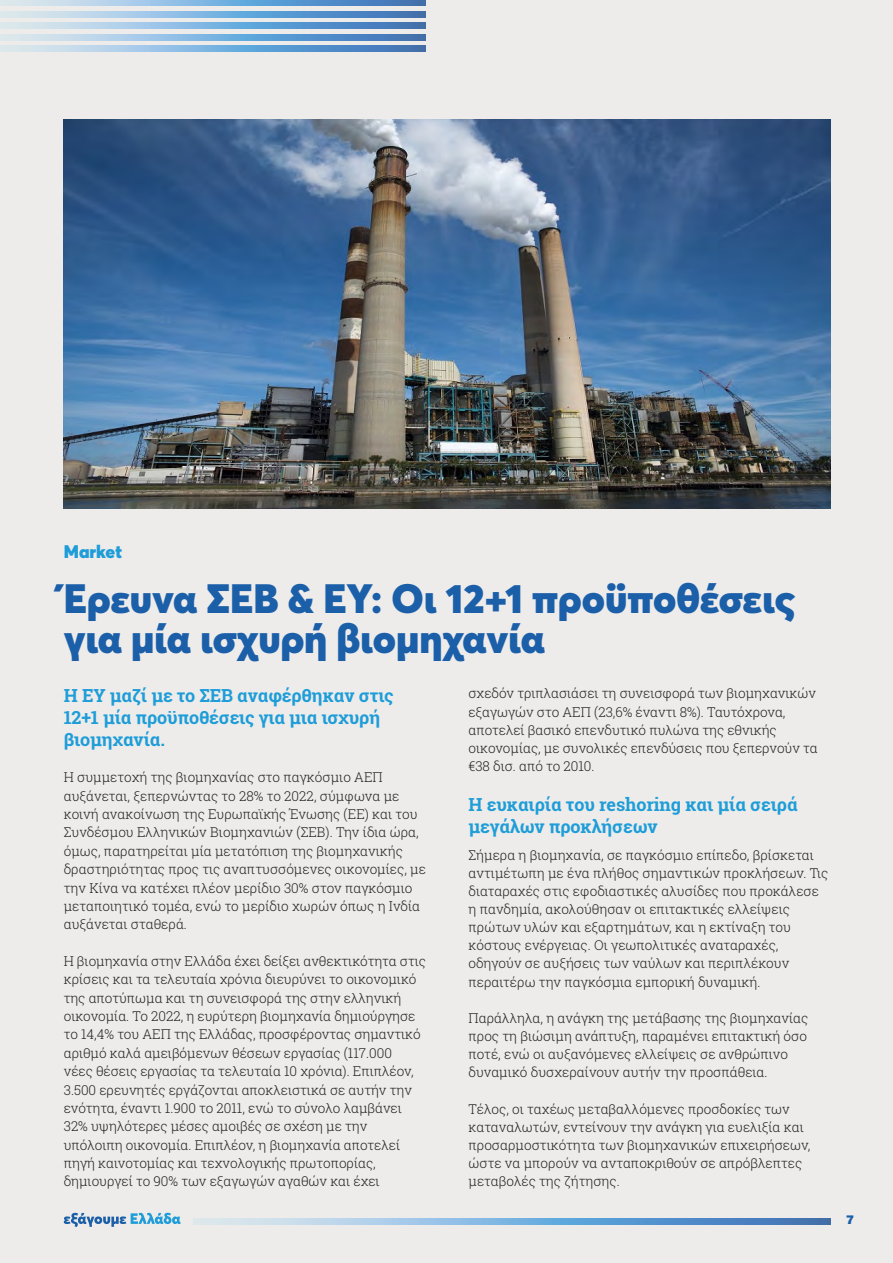
<style>
.page{position:relative;width:893px;height:1263px;background:#edeceb}
.page>*{position:absolute;margin:0;border:0;box-sizing:border-box;transform-origin:0 0}
.t1{font:900 40.5px/40.5px "Averta";letter-spacing:-.005em;color:#1b5fa9}
.t2{font:700 18px/21.9px "Roboto Slab";letter-spacing:-.005em;color:#1e9dd8}
.t3{font:900 18px "Averta";color:#1e9dd8}
.t4{font:300 13.5px/18.3px "Roboto Slab";color:#231f20}
.t5{font:900 12px "UB Helvetica";color:#1b5fa9}
</style>
<div class="page">
<svg style="left:0;top:0;width:426px;height:6px;background:#83b0d9"></svg>
<svg style="left:0;top:23px;width:426px;height:6px;background:#83b0d9"></svg>
<svg style="left:0;top:46px;width:426px;height:5px;background:#83b0d9"></svg>
<svg style="left:0;top:11px;width:426px;height:6px;background:#83b0d9"></svg>
<svg style="left:0;top:34px;width:426px;height:6px;background:#83b0d9"></svg>
<svg style="left:64px;top:1213px;width:117px;height:14px"></svg>
<svg style="left:194px;top:1219px;width:637px;height:5px;background:#83b0d9"></svg>
<img style="left:64px;top:119px;width:767px;height:389px">
<h2 class="t3" style="left:64px;top:540px;width:60px">Market</h2>
<h1 class="t1" style="left:64px;top:578px;width:733px">Έρευνα ΣΕΒ &amp; ΕΥ: Οι 12+1 προϋποθέσεις για μία ισχυρή βιομηχανία</h1>
<h2 class="t2" style="left:64px;top:684px;width:331px">H ΕΥ μαζί με το ΣΕΒ αναφέρθηκαν στις<br>12+1 μία προϋποθέσεις για μια ισχυρή βιομηχανία.</h2>
<p class="t4" style="left:64px;top:768px;width:364px">Η συμμετοχή της βιομηχανίας στο παγκόσμιο ΑΕΠ αυξάνεται, ξεπερνώντας το 28% το 2022, σύμφωνα με κοινή ανακοίνωση της Ευρωπαϊκής Ένωσης (ΕΕ) και του Συνδέσμου Ελληνικών Βιομηχανιών (ΣΕΒ). Την ίδια ώρα, όμως, παρατηρείται μία μετατόπιση της βιομηχανικής δραστηριότητας προς τις αναπτυσσόμενες οικονομίες, με την Κίνα να κατέχει πλέον μερίδιο 30% στον παγκόσμιο μεταποιητικό τομέα, ενώ το μερίδιο χωρών όπως η Ινδία αυξάνεται σταθερά.</p>
<p class="t4" style="left:64px;top:952px;width:364px">Η βιομηχανία στην Ελλάδα έχει δείξει ανθεκτικότητα στις κρίσεις και τα τελευταία χρόνια διευρύνει το οικονομικό της αποτύπωμα και τη συνεισφορά της στην ελληνική οικονομία. Το 2022, η ευρύτερη βιομηχανία δημιούργησε το 14,4% του ΑΕΠ της Ελλάδας, προσφέροντας σημαντικό αριθμό καλά αμειβόμενων θέσεων εργασίας (117.000<br>νέες θέσεις εργασίας τα τελευταία 10 χρόνια). Επιπλέον, 3.500 ερευνητές εργάζονται αποκλειστικά σε αυτήν την ενότητα, έναντι 1.900 το 2011, ενώ το σύνολο λαμβάνει 32% υψηλότερες μέσες αμοιβές σε σχέση με την υπόλοιπη οικονομία. Επιπλέον, η βιομηχανία αποτελεί πηγή καινοτομίας και τεχνολογικής πρωτοπορίας, δημιουργεί το 90% των εξαγωγών αγαθών και έχει</p>
<p class="t4" style="left:468px;top:684px;width:351px">σχεδόν τριπλασιάσει τη συνεισφορά των βιομηχανικών εξαγωγών στο ΑΕΠ (23,6% έναντι 8%). Ταυτόχρονα, αποτελεί βασικό επενδυτικό πυλώνα της εθνικής οικονομίας, με συνολικές επενδύσεις που ξεπερνούν τα €38 δισ. από το 2010.</p>
<h2 class="t2" style="left:468px;top:793px;width:331px">Η ευκαιρία του reshoring και μία σειρά μεγάλων προκλήσεων</h2>
<p class="t4" style="left:468px;top:845px;width:361px">Σήμερα η βιομηχανία, σε παγκόσμιο επίπεδο, βρίσκεται αντιμέτωπη με ένα πλήθος σημαντικών προκλήσεων. Τις διαταραχές στις εφοδιαστικές αλυσίδες που προκάλεσε η πανδημία, ακολούθησαν οι επιτακτικές ελλείψεις πρώτων υλών και εξαρτημάτων, και η εκτίναξη του κόστους ενέργειας. Οι γεωπολιτικές αναταραχές, οδηγούν σε αυξήσεις των ναύλων και περιπλέκουν περαιτέρω την παγκόσμια εμπορική δυναμική.</p>
<p class="t4" style="left:468px;top:1009px;width:341px">Παράλληλα, η ανάγκη της μετάβασης της βιομηχανίας προς τη βιώσιμη ανάπτυξη, παραμένει επιτακτική όσο ποτέ, ενώ οι αυξανόμενες ελλείψεις σε ανθρώπινο δυναμικό δυσχεραίνουν αυτήν την προσπάθεια.</p>
<p class="t4" style="left:468px;top:1099px;width:344px">Τέλος, οι ταχέως μεταβαλλόμενες προσδοκίες των καταναλωτών, εντείνουν την ανάγκη για ευελιξία και προσαρμοστικότητα των βιομηχανικών επιχειρήσεων, ώστε να μπορούν να ανταποκριθούν σε απρόβλεπτες μεταβολές της ζήτησης.</p>
<p class="t5" style="left:846px;top:1212px;width:10px">7</p>
</div>
